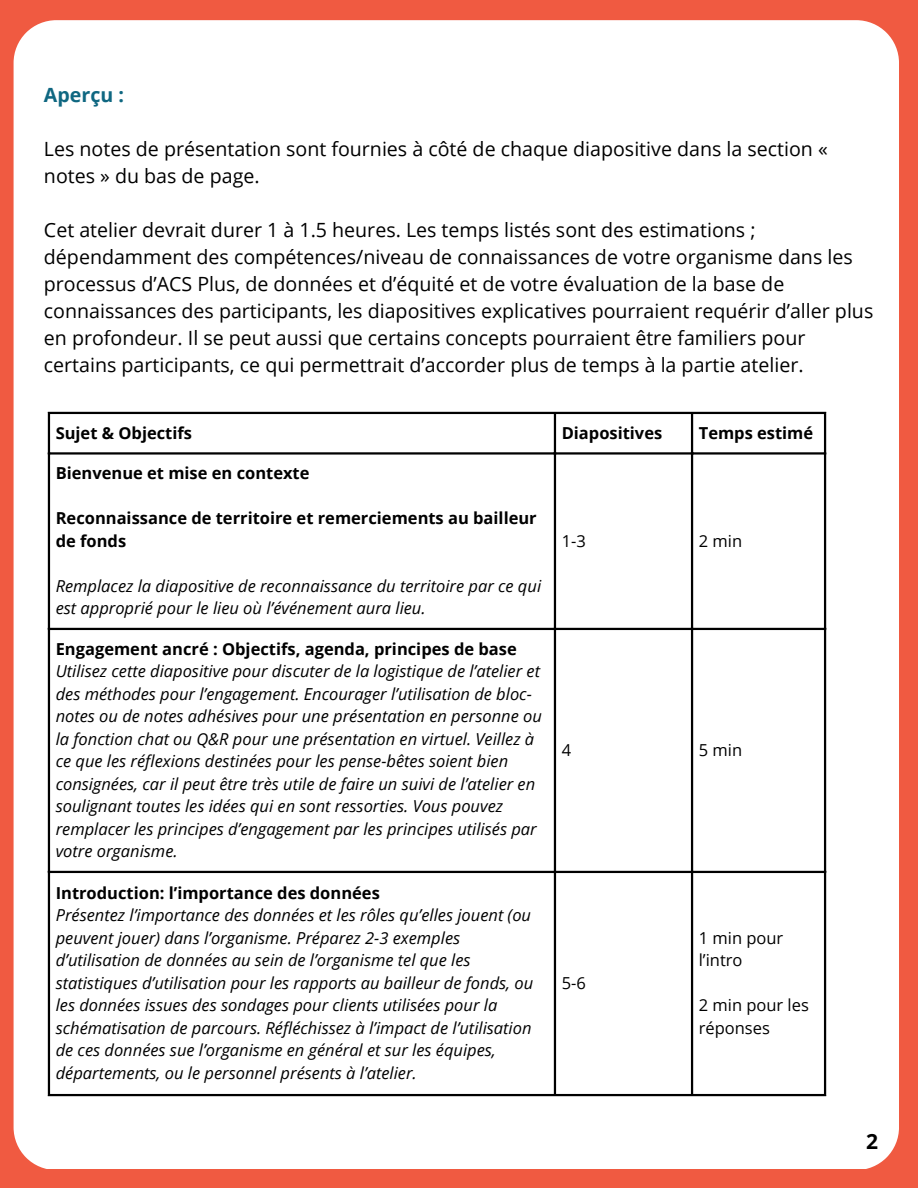
<style>
.page{position:relative;width:918px;height:1188px;background:#f05a41}
.page>*{position:absolute;margin:0;border:0;box-sizing:border-box;transform-origin:0 0}
.t1{font:700 21px "Open Sans";color:#000}
.t2{font:19.65px/27px "Open Sans";color:#000}
.t3{font:700 19.65px "Open Sans";color:#0f6781}
.t4{font:italic 16.5px/22.5px "Open Sans";color:#000}
.t5{font:700 16.5px/22.5px "Open Sans";color:#000}
.t6{font:16.5px/22.5px "Open Sans";color:#000}
</style>
<div class="page">
<div style="left:14px;top:20px;width:885px;height:1148px;background:#fff"></div>
<hr style="left:48px;top:414px;width:2px;height:680px;background:#000">
<hr style="left:554px;top:414px;width:2px;height:680px;background:#000">
<hr style="left:691px;top:414px;width:2px;height:680px;background:#000">
<hr style="left:824px;top:414px;width:2px;height:680px;background:#000">
<hr style="left:48px;top:412px;width:778px;height:2px;background:#000">
<hr style="left:48px;top:452px;width:778px;height:3px;background:#000">
<hr style="left:48px;top:628px;width:778px;height:2px;background:#000">
<hr style="left:48px;top:871px;width:778px;height:2px;background:#000">
<hr style="left:48px;top:1094px;width:778px;height:2px;background:#000">
<p class="t3" style="left:44px;top:81px;width:82px">Aperçu :</p>
<p class="t2" style="left:44px;top:134px;width:785px">Les notes de présentation sont fournies à côté de chaque diapositive dans la section « notes » du bas de page.</p>
<p class="t2" style="left:44px;top:215px;width:831px">Cet atelier devrait durer 1 à 1.5 heures. Les temps listés sont des estimations ; dépendamment des compétences/niveau de connaissances de votre organisme dans les processus d’ACS Plus, de données et d’équité et de votre évaluation de la base de connaissances des participants, les diapositives explicatives pourraient requérir d’aller plus en profondeur. Il se peut aussi que certains concepts pourraient être familiers pour certains participants, ce qui permettrait d’accorder plus de temps à la partie atelier.</p>
<h1 class="t5" style="left:56px;top:421px;width:138px">Sujet &amp; Objectifs</h1>
<p class="t5" style="left:562px;top:421px;width:102px">Diapositives</p>
<p class="t5" style="left:699px;top:421px;width:116px">Temps estimé</p>
<p class="t5" style="left:56px;top:462px;width:255px">Bienvenue et mise en contexte</p>
<p class="t5" style="left:56px;top:507px;width:483px">Reconnaissance de territoire et remerciements au bailleur de fonds</p>
<p class="t4" style="left:56px;top:574px;width:487px">Remplacez la diapositive de reconnaissance du territoire par ce qui est approprié pour le lieu où l’événement aura lieu.</p>
<p class="t6" style="left:562px;top:529px;width:26px">1-3</p>
<p class="t6" style="left:699px;top:529px;width:45px">2 min</p>
<p class="t5" style="left:56px;top:637px;width:463px">Engagement ancré : Objectifs, agenda, principes de base</p>
<p class="t4" style="left:56px;top:660px;width:488px">Utilisez cette diapositive pour discuter de la logistique de l’atelier et des méthodes pour l’engagement. Encourager l’utilisation de bloc&shy;notes ou de notes adhésives pour une présentation en personne ou la fonction chat ou Q&amp;R pour une présentation en virtuel. Veillez à ce que les réflexions destinées pour les pense-bêtes soient bien consignées, car il peut être très utile de faire un suivi de l’atelier en soulignant toutes les idées qui en sont ressorties. Vous pouvez remplacer les principes d’engagement par les principes utilisés par votre organisme.</p>
<p class="t5" style="left:56px;top:881px;width:326px">Introduction: l’importance des données</p>
<p class="t4" style="left:56px;top:904px;width:479px">Présentez l’importance des données et les rôles qu’elles jouent (ou peuvent jouer) dans l’organisme. Préparez 2-3 exemples d’utilisation de données au sein de l’organisme tel que les statistiques d’utilisation pour les rapports au bailleur de fonds, ou les données issues des sondages pour clients utilisées pour la schématisation de parcours. Réfléchissez à l’impact de l’utilisation de ces données sue l’organisme en général et sur les équipes, départements, ou le personnel présents à l’atelier.</p>
<p class="t6" style="left:562px;top:738px;width:11px">4</p>
<p class="t6" style="left:699px;top:738px;width:45px">5 min</p>
<p class="t6" style="left:562px;top:971px;width:26px">5-6</p>
<p class="t6" style="left:699px;top:926px;width:86px">1 min pour l’intro</p>
<p class="t6" style="left:699px;top:994px;width:112px">2 min pour les réponses</p>
<p class="t1" style="left:866px;top:1127px;width:13px">2</p>
</div>
